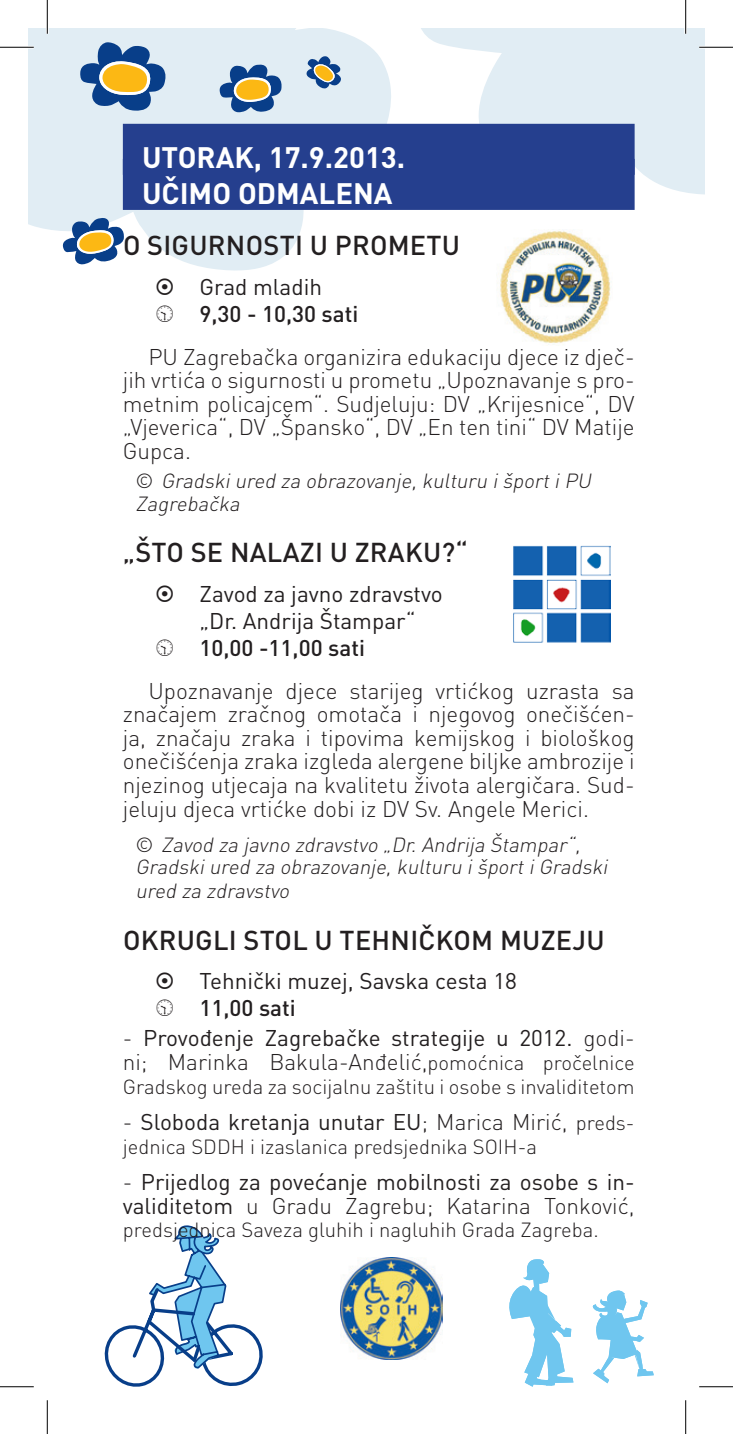
<style>
.page{position:relative;width:733px;height:1434px;background:#fff}
.page>*{position:absolute;margin:0;border:0;box-sizing:border-box;transform-origin:0 0}
.NASLOV_DANA_BIJELI{font:700 29.25px "DIN Pro";color:#fff}
.NASLOV_dogadjaja{font:500 27px "DIN Pro";letter-spacing:.01em;color:#231f20}
.TXT_-_opis{font:300 22.5px/23.6px "DIN Pro";color:#231f20;text-align:justify}
.NABRAJANJE{font:22.5px/23.6px "DIN Pro";color:#231f20}
.t1{font:500 22.5px "DIN Pro";color:#231f20}
.t2{font:italic 300 20.25px/22.9px "DIN Pro";color:#231f20}
.NABRAJANJE-2{font:300 20.25px "DIN Pro";color:#231f20}
.s1{font-style:normal}
.s2{font-weight:300}
.s3{font-weight:300;font-size:20.25px}
</style>
<div class="page">
<img style="left:513px;top:545px;width:97px;height:98px">
<img style="left:497px;top:231px;width:114px;height:112px">
<img style="left:340px;top:1257px;width:102px;height:102px">
<svg style="left:28px;top:28px;width:369px;height:243px;fill:#e1edf4"></svg>
<svg style="left:414px;top:28px;width:290px;height:169px;fill:#e1edf4"></svg>
<svg style="left:80px;top:42px;width:86px;height:69px;background:#8c9ba2"></svg>
<svg style="left:219px;top:64px;width:62px;height:48px;background:#88979d"></svg>
<svg style="left:62px;top:218px;width:62px;height:46px"></svg>
<svg style="left:306px;top:56px;width:35px;height:33px"></svg>
<svg style="left:104px;top:1225px;width:159px;height:162px"></svg>
<svg style="left:509px;top:1259px;width:64px;height:128px"></svg>
<svg style="left:592px;top:1290px;width:61px;height:93px"></svg>
<div style="left:123px;top:124px;width:511px;height:51px;background:#253f8e"></div>
<div style="left:123px;top:159px;width:511px;height:51px;background:#253f8e"></div>
<hr style="left:0;top:46px;width:34px;height:3px;background:#fff">
<hr style="left:699px;top:46px;width:33px;height:3px;background:#fff">
<hr style="left:46px;top:0;width:3px;height:34px;background:#fff">
<hr style="left:684px;top:0;width:2px;height:34px;background:#fff">
<hr style="left:0;top:47px;width:34px;height:1px;background:#000">
<hr style="left:699px;top:47px;width:33px;height:1px;background:#000">
<hr style="left:0;top:1386px;width:34px;height:1px;background:#000">
<hr style="left:699px;top:1386px;width:33px;height:1px;background:#000">
<hr style="left:47px;top:0;width:1px;height:34px;background:#000">
<hr style="left:47px;top:1400px;width:1px;height:34px;background:#000">
<hr style="left:685px;top:0;width:1px;height:34px;background:#000">
<hr style="left:685px;top:1400px;width:1px;height:34px;background:#000">
<p class="NASLOV_DANA_BIJELI" style="left:142px;top:138px;width:264px">UTORAK, 17.9.2013.</p>
<p class="NASLOV_DANA_BIJELI" style="left:142px;top:173px;width:252px">UČIMO ODMALENA</p>
<p class="NASLOV_dogadjaja" style="left:123px;top:227px;width:338px">O SIGURNOSTI U PROMETU</p>
<p class="NABRAJANJE" style="left:199px;top:274px;width:124px">Grad mladih</p>
<p class="t1" style="left:199px;top:298px;width:160px">9,30 - 10,30 sati</p>
<p class="TXT_-_opis" style="left:123px;top:344px;width:513px;text-indent:26px">PU Zagrebačka organizira edukaciju djece iz dječ&shy;jih vrtića o sigurnosti u prometu „Upoznavanje s pro&shy;metnim policajcem“. Sudjeluju: DV „Krijesnice“, DV „Vjeverica“, DV „Špansko“, DV „En ten tini“ DV Matije Gupca.</p>
<p class="t2" style="left:136px;top:469px;width:461px"><span class="s1">©</span> Gradskiured za obrazovanje,kulturu išportiPU<br>Zagrebačka</p>
<p class="NASLOV_dogadjaja" style="left:123px;top:534px;width:346px">„ŠTO SE NALAZI U ZRAKU?“</p>
<p class="NABRAJANJE" style="left:199px;top:579px;width:245px;line-height:27px">Zavod za javno zdravstvo „Dr. Andrija Štampar“</p>
<p class="t1" style="left:199px;top:632px;width:167px">10,00 -11,00 sati</p>
<p class="TXT_-_opis" style="left:123px;top:678px;width:513px;text-indent:26px">Upoznavanje djece starijeg vrtićkog uzrasta sa značajem zračnog omotača i njegovog onečišćen&shy;ja, značaju zraka i tipovima kemijskog i biološkog onečišćenja zraka izgleda alergene biljke ambrozije i njezinog utjecaja na kvalitetu života alergičara. Sud&shy;jeluju djeca vrtićke dobi iz DV Sv. Angele Merici.</p>
<p class="t2" style="left:136px;top:832px;width:477px"><span class="s1">©</span> Zavod za javno zdravstvo „Dr.Andrija Štampar“,<br>Gradskiured za obrazovanje,kulturu išportiGradski ured za zdravstvo</p>
<p class="NASLOV_dogadjaja" style="left:123px;top:921px;width:483px">OKRUGLI STOL U TEHNIČKOM MUZEJU</p>
<p class="NABRAJANJE" style="left:199px;top:968px;width:319px">Tehnički muzej, Savska cesta 18</p>
<p class="t1" style="left:199px;top:993px;width:98px">11,00 sati</p>
<p class="NABRAJANJE" style="left:123px;top:1025px;width:513px"><span class="s2">-</span> Provođenje Zagrebačke strategije u 2012. <span class="s2">godi&shy;ni; Marinka Bakula-Anđelić,</span><span class="s3">pomoćnica pročelnice</span></p>
<p class="NABRAJANJE-2" style="left:123px;top:1072px;width:513px">Gradskog ureda za socijalnu zaštitu i osobe s invaliditetom</p>
<p class="NABRAJANJE" style="left:123px;top:1109px;width:513px"><span class="s2">-</span> Sloboda kretanja unutar EU<span class="s2">; Marica Mirić,</span> <span class="s3">preds-</span></p>
<p class="NABRAJANJE-2" style="left:123px;top:1132px;width:415px">jednica SDDH i izaslanica predsjednika SOIH-a</p>
<p class="NABRAJANJE" style="left:123px;top:1169px;width:513px"><span class="s2">-</span> Prijedlog za povećanje mobilnosti za osobe s in&shy;validitetom <span class="s2">u Gradu Zagrebu; Katarina Tonković,</span></p>
<p class="NABRAJANJE-2" style="left:123px;top:1216px;width:477px">predsjednica Saveza gluhih i nagluhih Grada Zagreba.</p>
</div>
